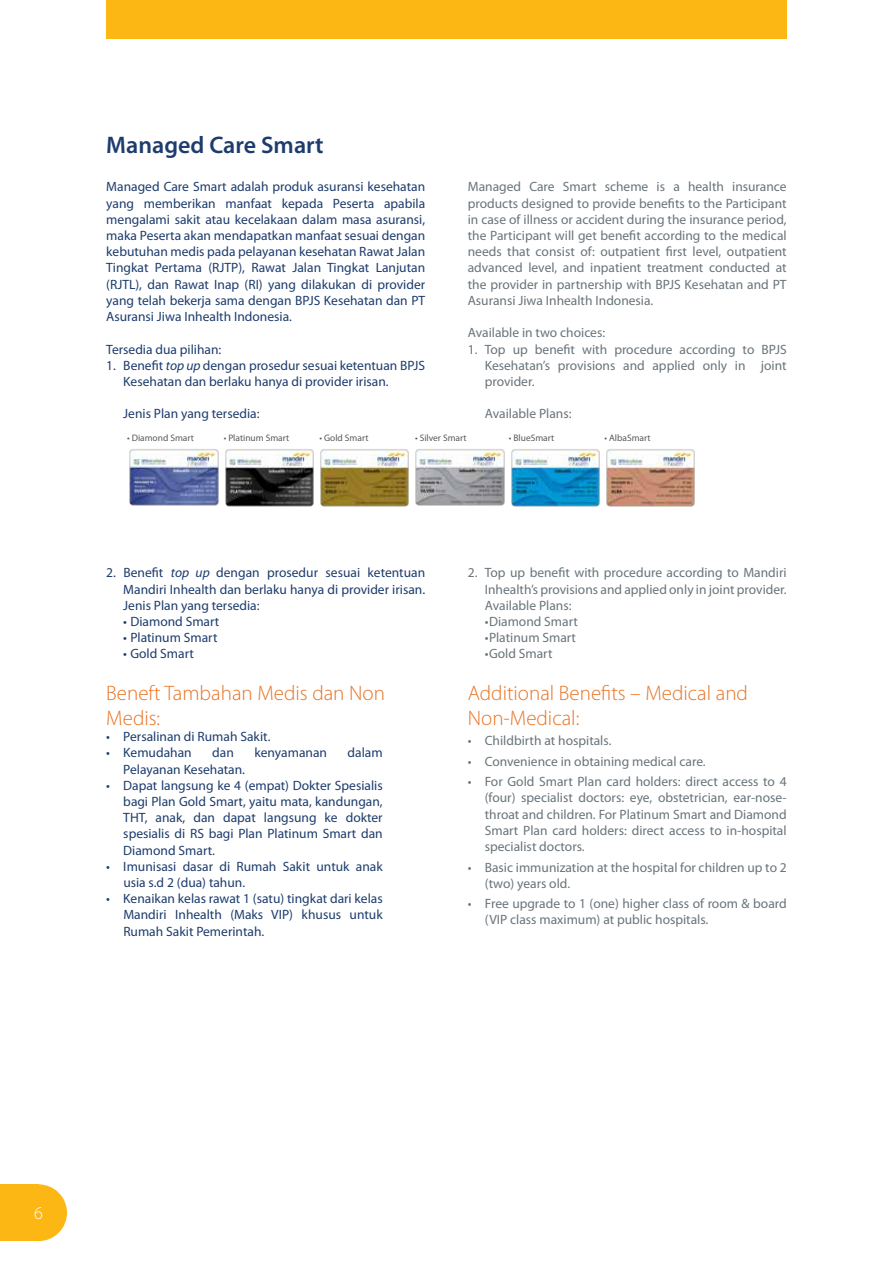
<style>
.page{position:relative;width:893px;height:1263px;background:#fff}
.page>*{position:absolute;margin:0;border:0;box-sizing:border-box;transform-origin:0 0}
.t1{font:600 24px "Myriad Pro";color:#1d3c6d}
.t2{font:300 21px/25.2px "Myriad Pro";color:#e87425}
.t3{font:300 18px "Myriad Pro";color:#fff}
.t4{font:13.5px/16.2px "Myriad Pro";color:#1d3c6d;text-align:justify}
.t5{font:13.5px/16.2px "Myriad Pro";color:#69747a;text-align:justify}
.t6{font:9.45px "Myriad Pro";color:#58595b}
.s1{font-style:italic}
</style>
<div class="page">
<div style="left:0;top:1184px;width:39px;height:57px;background:#fdb714"></div>
<div style="left:10px;top:1184px;width:57px;height:57px;background:#fdb714;border-radius:50%"></div>
<div style="left:106px;top:0;width:681px;height:39px;background:#fdb714"></div>
<img style="left:129px;top:449px;width:90px;height:57px">
<img style="left:415px;top:449px;width:90px;height:57px">
<img style="left:225px;top:449px;width:89px;height:58px">
<img style="left:511px;top:449px;width:89px;height:58px">
<img style="left:320px;top:449px;width:89px;height:58px">
<img style="left:606px;top:449px;width:89px;height:58px">
<h1 class="t1" style="left:106px;top:129px;width:219px">Managed Care Smart</h1>
<p class="t4" style="left:106px;top:179px;width:320px">Managed Care Smart adalah produk asuransi kesehatan yang memberikan manfaat kepada Peserta apabila mengalami sakit atau kecelakaan dalam masa asuransi, maka Peserta akan mendapatkan manfaat sesuai dengan kebutuhan medis pada pelayanan kesehatan Rawat Jalan Tingkat Pertama (RJTP), Rawat Jalan Tingkat Lanjutan (RJTL), dan Rawat Inap (RI) yang dilakukan di provider yang telah bekerja sama dengan BPJS Kesehatan dan PT Asuransi Jiwa Inhealth Indonesia.</p>
<p class="t4" style="left:106px;top:341px;width:117px">Tersedia dua pilihan:</p>
<p class="t4" style="left:123px;top:357px;width:303px;text-indent:-17px">1. Benefit <span class="s1">top up</span> dengan prosedur sesuai ketentuan BPJS<br>Kesehatan dan berlaku hanya di provider irisan.</p>
<p class="t4" style="left:123px;top:406px;width:138px">Jenis Plan yang tersedia:</p>
<p class="t5" style="left:468px;top:179px;width:320px">Managed Care Smart scheme is a health insurance products designed to provide benefits to the Participant in case of illness or accident during the insurance period, the Participant will get benefit according to the medical needs that consist of: outpatient first level, outpatient advanced level, and inpatient treatment conducted at the provider in partnership with BPJS Kesehatan and PT Asuransi Jiwa Inhealth Indonesia.</p>
<p class="t5" style="left:468px;top:325px;width:139px">Available in two choices:</p>
<p class="t5" style="left:485px;top:341px;width:303px;text-indent:-17px">1. Top up benefit with procedure according to BPJS Kesehatan’s provisions and applied only in joint provider.</p>
<p class="t5" style="left:485px;top:406px;width:88px">Available Plans:</p>
<p class="t6" style="left:127px;top:433px;width:68px">• Diamond Smart</p>
<p class="t6" style="left:224px;top:433px;width:67px">• Platinum Smart</p>
<p class="t6" style="left:319px;top:433px;width:51px">• Gold Smart</p>
<p class="t6" style="left:415px;top:433px;width:53px">• Silver Smart</p>
<p class="t6" style="left:509px;top:433px;width:47px">• BlueSmart</p>
<p class="t6" style="left:604px;top:433px;width:48px">• AlbaSmart</p>
<p class="t4" style="left:123px;top:565px;width:303px;text-indent:-17px">2. Benefit <span class="s1">top up</span> dengan prosedur sesuai ketentuan Mandiri Inhealth dan berlaku hanya di provider irisan.<br>Jenis Plan yang tersedia:</p>
<p class="t4" style="left:123px;top:613px;width:98px">• Diamond Smart</p>
<p class="t4" style="left:123px;top:630px;width:96px">• Platinum Smart</p>
<p class="t4" style="left:123px;top:646px;width:72px">• Gold Smart</p>
<h2 class="t2" style="left:106px;top:680px;width:280px">Beneft Tambahan Medis dan Non<br>Medis:</h2>
<p class="t4" style="left:106px;top:729px;width:166px">• Persalinan di Rumah Sakit.</p>
<p class="t4" style="left:106px;top:745px;width:87px">• Kemudahan</p>
<p class="t4" style="left:212px;top:745px;width:23px">dan</p>
<p class="t4" style="left:255px;top:745px;width:74px">kenyamanan</p>
<p class="t4" style="left:348px;top:745px;width:37px">dalam</p>
<p class="t4" style="left:123px;top:761px;width:123px">Pelayanan Kesehatan.</p>
<p class="t4" style="left:123px;top:777px;width:261px;text-indent:-17px">• Dapat langsung ke 4 (empat) Dokter Spesialis bagi Plan Gold Smart, yaitu mata, kandungan, THT, anak, dan dapat langsung ke dokter spesialis di RS bagi Plan Platinum Smart dan Diamond Smart.</p>
<p class="t4" style="left:123px;top:858px;width:261px;text-indent:-17px">• Imunisasi dasar di Rumah Sakit untuk anak usia s.d 2 (dua) tahun.</p>
<p class="t4" style="left:123px;top:891px;width:261px;text-indent:-17px">• Kenaikan kelas rawat 1 (satu) tingkat dari kelas Mandiri Inhealth (Maks VIP) khusus untuk Rumah Sakit Pemerintah.</p>
<p class="t5" style="left:485px;top:565px;width:303px;text-indent:-17px">2. Top up benefit with procedure according to Mandiri Inhealth’s provisions and applied only in joint provider.<br>Available Plans:</p>
<p class="t5" style="left:485px;top:613px;width:95px">• Diamond Smart</p>
<p class="t5" style="left:485px;top:630px;width:93px">• Platinum Smart</p>
<p class="t5" style="left:485px;top:646px;width:69px">• Gold Smart</p>
<h2 class="t2" style="left:468px;top:680px;width:282px">Additional Benefits – Medical and<br>Non-Medical:</h2>
<p class="t5" style="left:468px;top:733px;width:145px">• Childbirth at hospitals.</p>
<p class="t5" style="left:468px;top:753px;width:239px">• Convenience in obtaining medical care.</p>
<p class="t5" style="left:485px;top:774px;width:303px;text-indent:-17px">• For Gold Smart Plan card holders: direct access to 4 (four) specialist doctors: eye, obstetrician, ear-nose&shy;throat and children. For Platinum Smart and Diamond Smart Plan card holders: direct access to in-hospital specialist doctors.</p>
<p class="t5" style="left:485px;top:859px;width:303px;text-indent:-17px">• Basic immunization at the hospital for children up to 2 (two) years old.</p>
<p class="t5" style="left:485px;top:896px;width:303px;text-indent:-17px">• Free upgrade to 1 (one) higher class of room &amp; board (VIP class maximum) at public hospitals.</p>
<h3 class="t3" style="left:34px;top:1203px;width:10px">6</h3>
</div>
